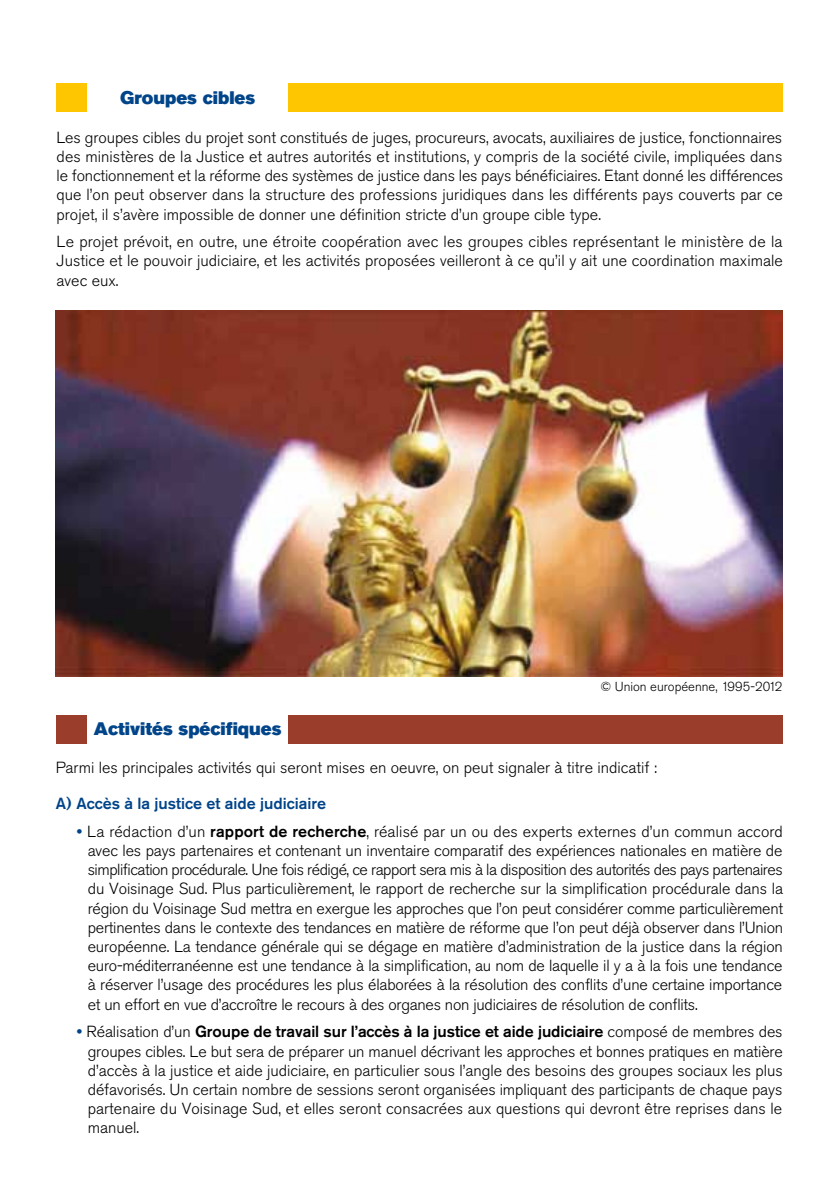
<style>
.page{position:relative;width:840px;height:1191px;background:#fff}
.page>*{position:absolute;margin:0;border:0;box-sizing:border-box;transform-origin:0 0}
.t1{font:18px "Standard Grot BSK Super";color:#004489}
.t2{font:300 16px/19.2px "Standard Grot BSK";color:#000;text-align:justify}
.t3{font:500 16px "Standard Grot BSK";color:#004489}
.t4{font:300 13px "Standard Grot BSK";color:#000}
.s1{font-weight:500;color:#004489}
.s2{font-weight:500}
</style>
<div class="page">
<img style="left:56px;top:310px;width:726px;height:367px">
<div style="left:56px;top:83px;width:30px;height:29px;background:#fdc600"></div>
<div style="left:288px;top:83px;width:494px;height:29px;background:#fdc600"></div>
<div style="left:56px;top:715px;width:30px;height:28px;background:#9a3d2a"></div>
<div style="left:288px;top:715px;width:494px;height:28px;background:#9a3d2a"></div>
<p class="t1" style="left:120px;top:87px;width:137px">Groupes cibles</p>
<p class="t2" style="left:57px;top:128px;width:727px">Les groupes cibles du projet sont constitués de juges, procureurs, avocats, auxiliaires de justice, fonctionnaires des ministères de la Justice et autres autorités et institutions, y compris de la société civile, impliquées dans le fonctionnement et la réforme des systèmes de justice dans les pays bénéficiaires. Etant donné les différences que l’on peut observer dans la structure des professions juridiques dans les différents pays couverts par ce projet, il s’avère impossible de donner une définition stricte d’un groupe cible type.</p>
<p class="t2" style="left:57px;top:232px;width:727px">Le projet prévoit, en outre, une étroite coopération avec les groupes cibles représentant le ministère de la Justice et le pouvoir judiciaire, et les activités proposées veilleront à ce qu’il y ait une coordination maximale avec eux.</p>
<p class="t1" style="left:94px;top:718px;width:189px">Activités spécifiques</p>
<p class="t4" style="left:600px;top:679px;width:183px">© Union européenne, 1995-2012</p>
<p class="t2" style="left:56px;top:758px;width:602px">Parmi les principales activités qui seront mises en oeuvre, on peut signaler à titre indicatif :</p>
<p class="t3" style="left:56px;top:793px;width:271px">A) Accès à la justice et aide judiciaire</p>
<p class="t2" style="left:88px;top:822px;width:696px;text-indent:-11px"><span class="s1">•</span> La rédaction d’un <span class="s2">rapport de recherche</span>, réalisé par un ou des experts externes d’un commun accord avec les pays partenaires et contenant un inventaire comparatif des expériences nationales en matière de simplification procédurale. Une fois rédigé, ce rapport sera mis à la disposition des autorités des pays partenaires du Voisinage Sud. Plus particulièrement, le rapport de recherche sur la simplification procédurale dans la région du Voisinage Sud mettra en exergue les approches que l’on peut considérer comme particulièrement pertinentes dans le contexte des tendances en matière de réforme que l’on peut déjà observer dans l’Union européenne. La tendance générale qui se dégage en matière d’administration de la justice dans la région euro-méditerranéenne est une tendance à la simplification, au nom de laquelle il y a à la fois une tendance à réserver l’usage des procédures les plus élaborées à la résolution des conflits d’une certaine importance et un effort en vue d’accroître le recours à des organes non judiciaires de résolution de conflits.</p>
<p class="t2" style="left:88px;top:1022px;width:696px;text-indent:-11px"><span class="s1">•</span> Réalisation d’un <span class="s2">Groupe de travail sur l’accès à la justice et aide judiciaire</span> composé de membres des groupes cibles. Le but sera de préparer un manuel décrivant les approches et bonnes pratiques en matière d’accès à la justice et aide judiciaire, en particulier sous l’angle des besoins des groupes sociaux les plus défavorisés. Un certain nombre de sessions seront organisées impliquant des participants de chaque pays partenaire du Voisinage Sud, et elles seront consacrées aux questions qui devront être reprises dans le manuel.</p>
</div>
